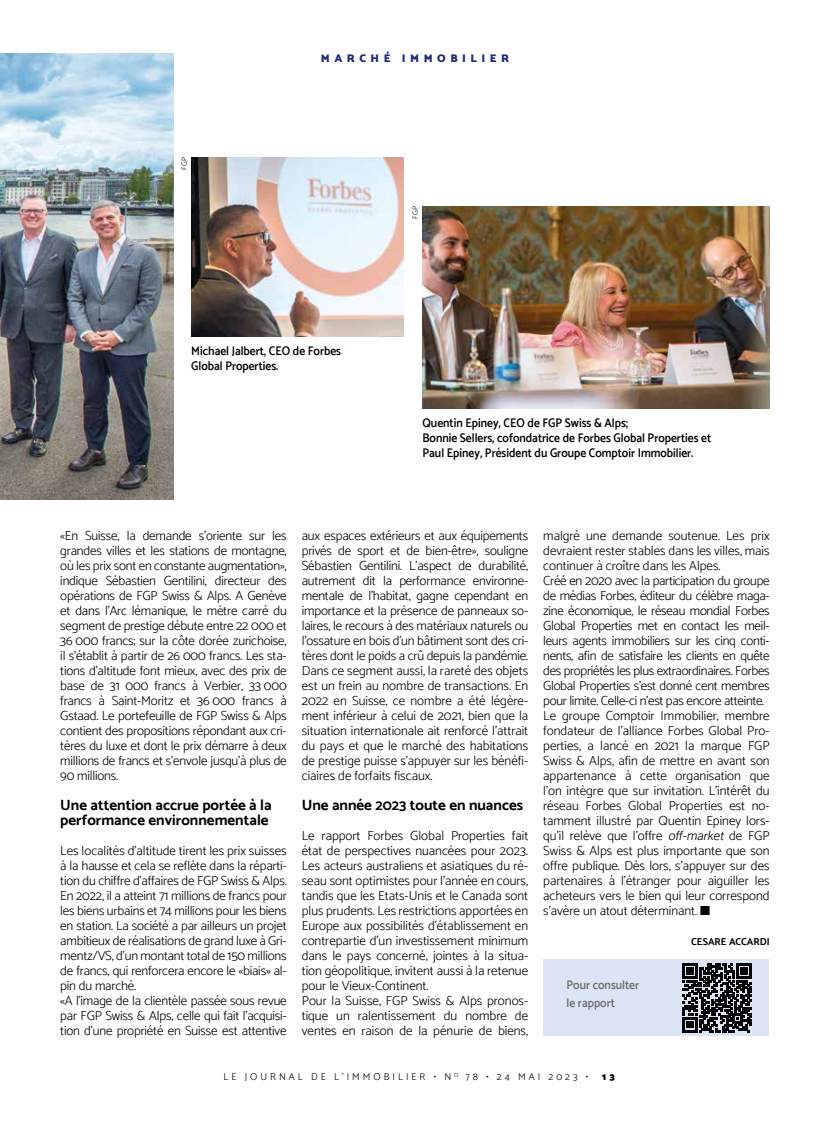
<style>
.page{position:relative;width:830px;height:1134px;background:#fff}
.page>*{position:absolute;margin:0;border:0;box-sizing:border-box;transform-origin:0 0}
.t1{font:700 15px/15px "Catamaran";color:#000}
.t2{font:300 13.12px/15px "Catamaran";color:#000}
.t3{font:600 12.5px/15px "Catamaran";color:#000;scale:.92 1}
.t4{font:600 12.5px/18px "Catamaran";color:#6d6d6c;scale:.92 1}
.t5{font:900 11.25px "Catamaran";letter-spacing:.4em;color:#232c77}
.t6{font:300 10px "Catamaran";letter-spacing:.3em;color:#000}
.t7{font:700 10px "Catamaran";color:#000}
.t8{font:900 10px "Catamaran";color:#000}
.t9{font:300 7.5px "Catamaran";letter-spacing:.01em;color:#000}
.s1{font-style:italic}
</style>
<div class="page">
<img style="left:0;top:53px;width:173px;height:447px">
<img style="left:422px;top:206px;width:347px;height:202px">
<img style="left:191px;top:157px;width:212px;height:180px">
<div style="left:543px;top:959px;width:225px;height:77px;background:#dce5f6"></div>
<svg style="left:682px;top:964px;width:68px;height:68px"></svg>
<p class="t9" style="left:181px;top:170px;width:14px;rotate:-90deg">FGP</p>
<p class="t5" style="left:321px;top:51px;width:190px">MARCHÉ IMMOBILIER</p>
<p class="t9" style="left:412px;top:219px;width:14px;rotate:-90deg">FGP</p>
<p class="t3" style="left:191px;top:344px;width:164px">Michael Jalbert, CEO de Forbes<br>Global Properties.</p>
<p class="t3" style="left:422px;top:416px;width:315px">Quentin Epiney, CEO de FGP Swiss &amp; Alps;<br>Bonnie Sellers, cofondatrice de Forbes Global Properties et<br>Paul Epiney, Président du Groupe Comptoir Immobilier.</p>
<p class="t2" style="left:60px;top:529px;width:228px;text-align:justify">«En Suisse, la demande s’oriente sur les grandes villes et les stations de montagne, où les prix sont en constante augmentation», indique Sébastien Gentilini, directeur des opérations de FGP Swiss &amp; Alps. A Genève et dans l’Arc lémanique, le mètre carré du segment de prestige débute entre 22 000 et 36 000 francs; sur la côte dorée zurichoise, il s’établit à partir de 26 000 francs. Les sta&shy;tions d’altitude font mieux, avec des prix de base de 31 000 francs à Verbier, 33 000 francs à Saint-Moritz et 36 000 francs à Gstaad. Le portefeuille de FGP Swiss &amp; Alps contient des propositions répondant aux cri&shy;tères du luxe et dont le prix démarre à deux millions de francs et s’envole jusqu’à plus de 90 millions.</p>
<p class="t1" style="left:60px;top:798px;width:213px">Une attention accrue portée à la performance environnementale</p>
<p class="t2" style="left:60px;top:844px;width:228px">Les localités d’altitude tirent les prix suisses à la hausse et cela se reflète dans la réparti&shy;tion du chiffre d’affaires de FGP Swiss &amp; Alps.<br>En 2022, il a atteint 71 millions de francs pour les biens urbains et 74 millions pour les biens en station. La société a par ailleurs un projet ambitieux de réalisations de grand luxe à Gri&shy;mentz/VS, d’un montant total de 150 millions de francs, qui renforcera encore le «biais» al&shy;pin du marché.<br>«A l’image de la clientèle passée sous revue par FGP Swiss &amp; Alps, celle qui fait l’acquisi&shy;tion d’une propriété en Suisse est attentive</p>
<p class="t2" style="left:301px;top:529px;width:228px;text-align:justify">aux espaces extérieurs et aux équipements privés de sport et de bien-être», souligne Sébastien Gentilini. L’aspect de durabilité, autrement dit la performance environne&shy;mentale de l’habitat, gagne cependant en importance et la présence de panneaux so&shy;laires, le recours à des matériaux naturels ou l’ossature en bois d’un bâtiment sont des cri&shy;tères dont le poids a crû depuis la pandémie.<br>Dans ce segment aussi, la rareté des objets est un frein au nombre de transactions. En 2022 en Suisse, ce nombre a été légère&shy;ment inférieur à celui de 2021, bien que la situation internationale ait renforcé l’attrait du pays et que le marché des habitations de prestige puisse s’appuyer sur les bénéfi&shy;ciaires de forfaits fiscaux.</p>
<p class="t1" style="left:301px;top:799px;width:223px">Une année 2023 toute en nuances</p>
<p class="t2" style="left:301px;top:829px;width:228px">Le rapport Forbes Global Properties fait état de perspectives nuancées pour 2023.<br>Les acteurs australiens et asiatiques du ré&shy;seau sont optimistes pour l’année en cours, tandis que les Etats-Unis et le Canada sont plus prudents. Les restrictions apportées en Europe aux possibilités d’établissement en contrepartie d’un investissement minimum dans le pays concerné, jointes à la situa&shy;tion géopolitique, invitent aussi à la retenue pour le Vieux-Continent.<br>Pour la Suisse, FGP Swiss &amp; Alps pronos&shy;tique un ralentissement du nombre de ventes en raison de la pénurie de biens,</p>
<p class="t2" style="left:543px;top:529px;width:228px">malgré une demande soutenue. Les prix devraient rester stables dans les villes, mais continuer à croître dans les Alpes.<br>Créé en 2020 avec la participation du groupe de médias Forbes, éditeur du célèbre maga&shy;zine économique, le réseau mondial Forbes Global Properties met en contact les meil&shy;leurs agents immobiliers sur les cinq conti&shy;nents, afin de satisfaire les clients en quête des propriétés les plus extraordinaires. Forbes Global Properties s’est donné cent membres pour limite. Celle-ci n’est pas encore atteinte.<br>Le groupe Comptoir Immobilier, membre fondateur de l’alliance Forbes Global Pro&shy;perties, a lancé en 2021 la marque FGP Swiss &amp; Alps, afin de mettre en avant son appartenance à cette organisation que l’on intègre que sur invitation. L’intérêt du réseau Forbes Global Properties est no&shy;tamment illustré par Quentin Epiney lors&shy;qu’il relève que l’offre <span class="s1">off-market</span> de FGP Swiss &amp; Alps est plus importante que son offre publique. Dès lors, s’appuyer sur des partenaires à l’étranger pour aiguiller les acheteurs vers le bien qui leur correspond s’avère un atout déterminant. ■</p>
<p class="t7" style="left:691px;top:937px;width:80px">CESARE ACCARDI</p>
<p class="t4" style="left:566px;top:976px;width:80px">Pour consulter le rapport</p>
<p class="t6" style="left:223px;top:1073px;width:366px">LE JOURNAL DE L’IMMOBILIER • N <sup>O</sup> 78 • 24 MAI 2023 •</p>
<p class="t8" style="left:601px;top:1071px;width:14px">1 3</p>
</div>
